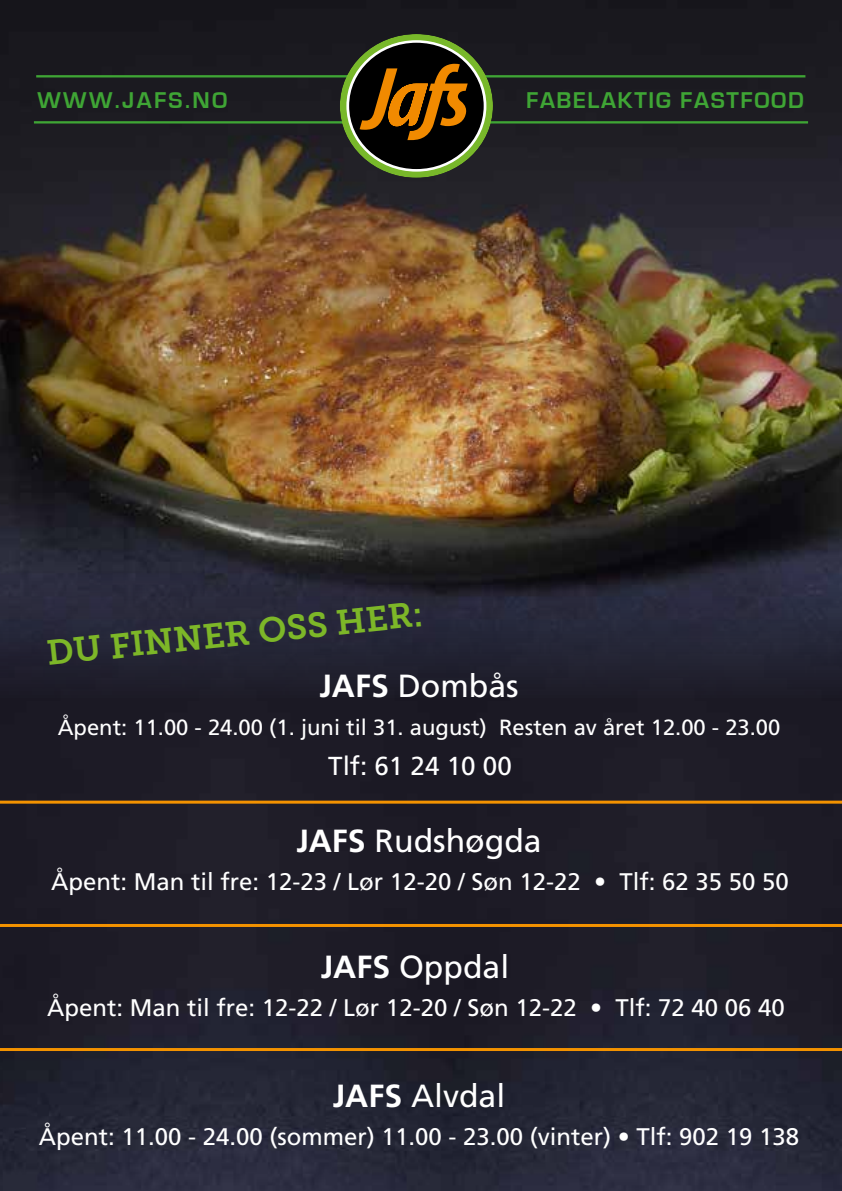
<style>
.page{position:relative;width:842px;height:1191px;background:#fff}
.page>*{position:absolute;margin:0;border:0;box-sizing:border-box;transform-origin:0 0}
.t1{font:34.6px "Museo Slab 700";color:#7db728}
.t2{font:32px "Frutiger";color:#fff}
.t3{font:26px "Frutiger";color:#fff}
.t4{font:24px "Frutiger";color:#fff}
.t5{font:700 23.6px "Eurostile";letter-spacing:.07em;color:#3fa535}
.t6{font:700 23.6px "Eurostile";letter-spacing:.1em;color:#3fa535}
.t7{font:22px "Frutiger";color:#fff}
.s1{font-weight:700}
</style>
<div class="page">
<img style="left:0;top:697px;width:842px;height:494px">
<img style="left:0;top:0;width:842px;height:697px">
<hr style="left:36px;top:75px;width:769px;height:2px;background:#3fa535">
<hr style="left:34px;top:121px;width:774px;height:2px;background:#3fa535">
<svg style="left:340px;top:34px;width:153px;height:144px;background:#463e19"></svg>
<hr style="left:0;top:800px;width:842px;height:3px;background:#f39200">
<hr style="left:0;top:924px;width:842px;height:3px;background:#f39200">
<hr style="left:0;top:1048px;width:842px;height:3px;background:#f39200">
<p class="t6" style="left:38px;top:87px;width:191px">WWW.JAFS.NO</p>
<p class="t5" style="left:526px;top:87px;width:279px">FABELAKTIG FASTFOOD</p>
<h1 class="t1" style="left:45px;top:634px;width:380px;rotate:-6deg">DU FINNER OSS HER:</h1>
<h2 class="t2" style="left:319px;top:667px;width:201px"><span class="s1">JAFS</span> Dombås</h2>
<p class="t7" style="left:58px;top:715px;width:724px">Åpent: 11.00 - 24.00 (1. juni til 31. august) Resten av året 12.00 - 23.00</p>
<p class="t3" style="left:328px;top:751px;width:185px">Tlf: 61 24 10 00</p>
<h2 class="t2" style="left:296px;top:822px;width:247px"><span class="s1">JAFS</span> Rudshøgda</h2>
<p class="t4" style="left:51px;top:867px;width:739px">Åpent: Man til fre: 12-23 / Lør 12-20 / Søn 12-22 • Tlf: 62 35 50 50</p>
<h2 class="t2" style="left:321px;top:947px;width:190px"><span class="s1">JAFS</span> Oppdal</h2>
<p class="t4" style="left:47px;top:993px;width:739px">Åpent: Man til fre: 12-22 / Lør 12-20 / Søn 12-22 • Tlf: 72 40 06 40</p>
<h2 class="t2" style="left:333px;top:1076px;width:174px"><span class="s1">JAFS</span> Alvdal</h2>
<p class="t4" style="left:39px;top:1122px;width:762px">Åpent: 11.00 - 24.00 (sommer) 11.00 - 23.00 (vinter) • Tlf: 902 19 138</p>
</div>
